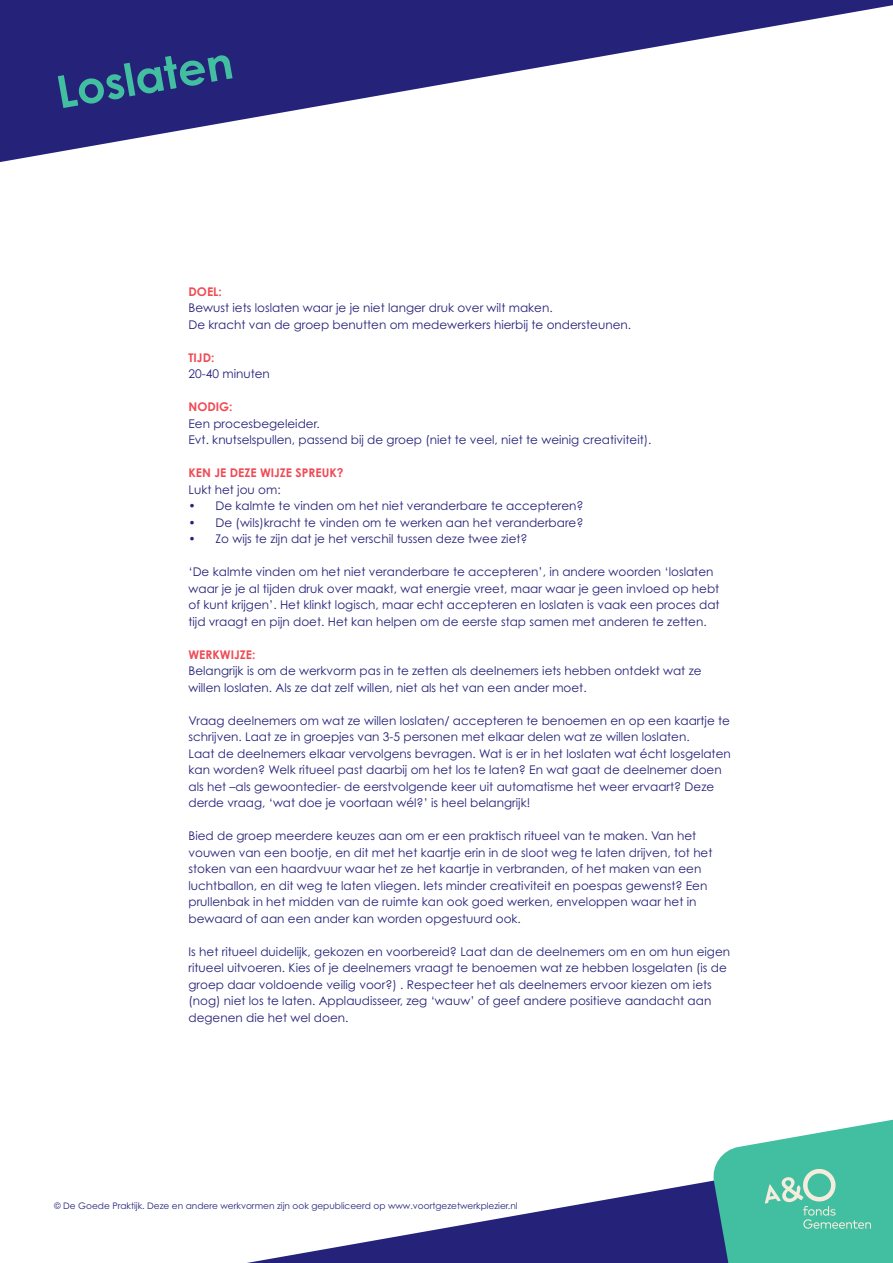
<style>
.page{position:relative;width:893px;height:1263px;background:#fff}
.page>*{position:absolute;margin:0;border:0;box-sizing:border-box;transform-origin:0 0}
.t1{font:700 45px "Century Gothic Pro";color:#42bea0}
.t2{font:12px/16.5px "Century Gothic Pro";color:#252279}
.t3{font:700 12px "Century Gothic Pro";color:#ef4b55}
.t4{font:9px "Century Gothic Pro";color:#252279}
</style>
<div class="page">
<svg style="left:247px;top:1181px;width:464px;height:82px"></svg>
<svg style="left:0;top:0;width:893px;height:162px;fill:#252279"></svg>
<svg style="left:711px;top:1119px;width:182px;height:144px;background:#5fc2ad"></svg>
<h1 class="t1" style="left:52px;top:65px;width:180px;rotate:-10deg">Loslaten</h1>
<p class="t3" style="left:189px;top:284px;width:35px">DOEL:</p>
<p class="t2" style="left:189px;top:300px;width:444px">Bewust iets loslaten waar je je niet langer druk over wilt maken.<br>De kracht van de groep benutten om medewerkers hierbij te ondersteunen.</p>
<p class="t3" style="left:189px;top:350px;width:27px">TIJD:</p>
<p class="t2" style="left:189px;top:366px;width:83px">20-40 minuten</p>
<p class="t3" style="left:189px;top:400px;width:46px">NODIG:</p>
<p class="t2" style="left:189px;top:415px;width:465px">Een procesbegeleider.<br>Evt. knutselspullen, passend bij de groep (niet te veel, niet te weinig creativiteit).</p>
<p class="t3" style="left:189px;top:466px;width:157px">KEN JE DEZE WIJZE SPREUK?</p>
<p class="t2" style="left:189px;top:481px;width:94px">Lukt het jou om:</p>
<p class="t2" style="left:189px;top:498px;width:397px">• De kalmte te vinden om het niet veranderbare te accepteren?</p>
<p class="t2" style="left:189px;top:514px;width:396px">• De (wils)kracht te vinden om te werken aan het veranderbare?</p>
<p class="t2" style="left:189px;top:531px;width:341px">• Zo wijs te zijn dat je het verschil tussen deze twee ziet?</p>
<p class="t2" style="left:189px;top:564px;width:533px">‘De kalmte vinden om het niet veranderbare te accepteren’, in andere woorden ‘loslaten waar je je al tijden druk over maakt, wat energie vreet, maar waar je geen invloed op hebt of kunt krijgen’. Het klinkt logisch, maar echt accepteren en loslaten is vaak een proces dat tijd vraagt en pijn doet. Het kan helpen om de eerste stap samen met anderen te zetten.</p>
<p class="t3" style="left:189px;top:647px;width:68px">WERKWIJZE:</p>
<p class="t2" style="left:189px;top:663px;width:515px">Belangrijk is om de werkvorm pas in te zetten als deelnemers iets hebben ontdekt wat ze willen loslaten. Als ze dat zelf willen, niet als het van een ander moet.</p>
<p class="t2" style="left:189px;top:712px;width:544px">Vraag deelnemers om wat ze willen loslaten/ accepteren te benoemen en op een kaartje te schrijven. Laat ze in groepjes van 3-5 personen met elkaar delen wat ze willen loslaten.<br>Laat de deelnemers elkaar vervolgens bevragen. Wat is er in het loslaten wat écht losgelaten kan worden? Welk ritueel past daarbij om het los te laten? En wat gaat de deelnemer doen als het –als gewoontedier- de eerstvolgende keer uit automatisme het weer ervaart? Deze derde vraag, ‘wat doe je voortaan wél?’ is heel belangrijk!</p>
<p class="t2" style="left:189px;top:828px;width:525px">Bied de groep meerdere keuzes aan om er een praktisch ritueel van te maken. Van het vouwen van een bootje, en dit met het kaartje erin in de sloot weg te laten drijven, tot het stoken van een haardvuur waar het ze het kaartje in verbranden, of het maken van een luchtballon, en dit weg te laten vliegen. Iets minder creativiteit en poespas gewenst? Een prullenbak in het midden van de ruimte kan ook goed werken, enveloppen waar het in bewaard of aan een ander kan worden opgestuurd ook.</p>
<p class="t2" style="left:189px;top:943px;width:543px">Is het ritueel duidelijk, gekozen en voorbereid? Laat dan de deelnemers om en om hun eigen ritueel uitvoeren. Kies of je deelnemers vraagt te benoemen wat ze hebben losgelaten (is de groep daar voldoende veilig voor?) . Respecteer het als deelnemers ervoor kiezen om iets (nog) niet los te laten. Applaudisseer, zeg ‘wauw’ of geef andere positieve aandacht aan degenen die het wel doen.</p>
<p class="t4" style="left:54px;top:1200px;width:465px">© De Goede Praktijk. Deze en andere werkvormen zijn ook gepubliceerd op www.voortgezetwerkplezier.nl</p>
</div>
